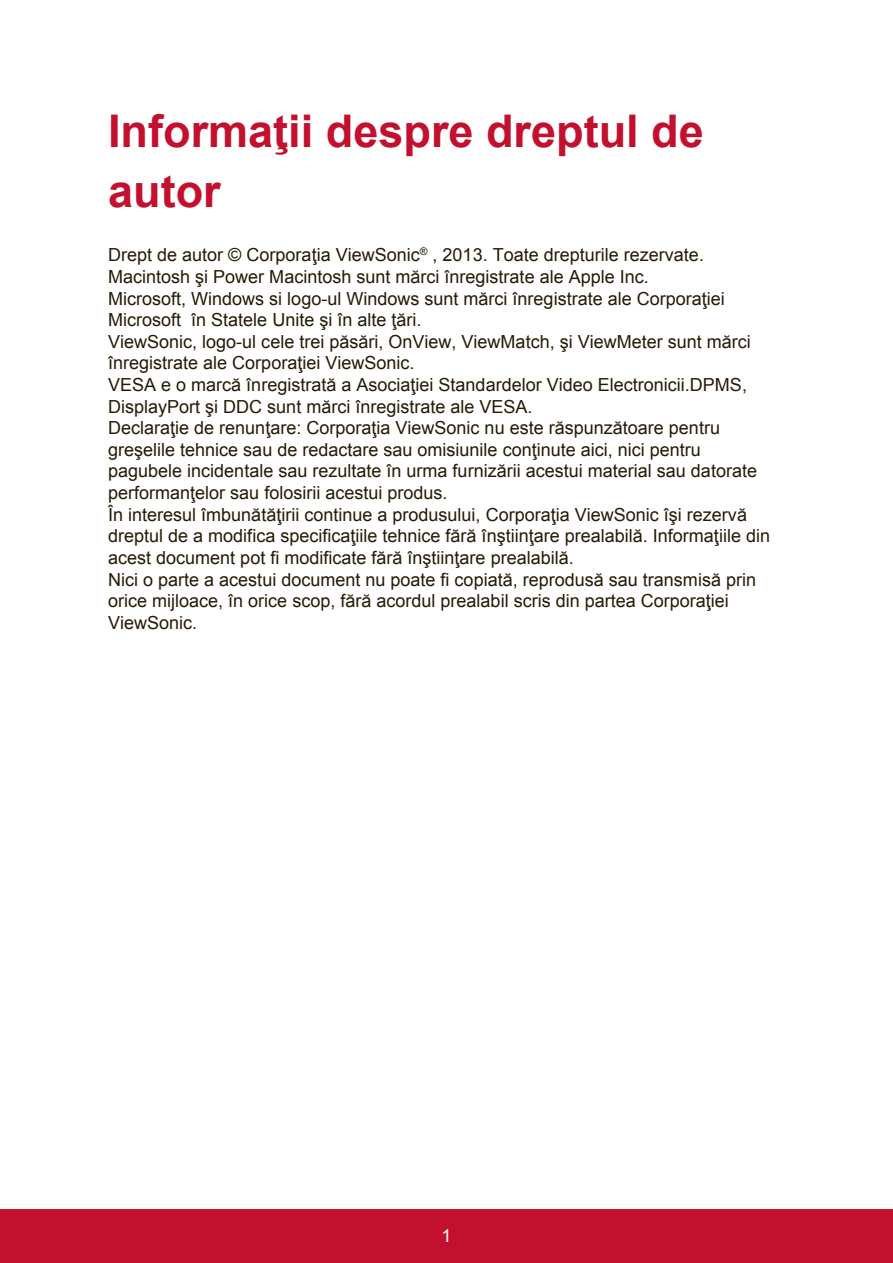
<style>
.page{position:relative;width:893px;height:1263px;background:#fff}
.page>*{position:absolute;margin:0;border:0;box-sizing:border-box;transform-origin:0 0}
.t1{font:700 45px/59.8px "Arial";color:#c3102f}
.t2{font:18px/21.6px "Arial";color:#251a05}
.t3{font:18px "Arial";color:#fff}
</style>
<div class="page">
<div style="left:0;top:1210px;width:892px;height:53px;background:#c3102f"></div>
<h1 class="t1" style="left:108px;top:102px;width:597px">Informaţii despre dreptul de autor</h1>
<p class="t2" style="left:108px;top:244px;width:663px">Drept de autor © Corporaţia ViewSonic<sup>®</sup> , 2013. Toate drepturile rezervate.<br>Macintosh şi Power Macintosh sunt mărci înregistrate ale Apple Inc.<br>Microsoft, Windows si logo-ul Windows sunt mărci înregistrate ale Corporaţiei Microsoft în Statele Unite şi în alte ţări.<br>ViewSonic, logo-ul cele trei păsări, OnView, ViewMatch, şi ViewMeter sunt mărci înregistrate ale Corporaţiei ViewSonic.<br>VESA e o marcă înregistrată a Asociaţiei Standardelor Video Electronicii.DPMS, DisplayPort şi DDC sunt mărci înregistrate ale VESA.<br>Declaraţie de renunţare: Corporaţia ViewSonic nu este răspunzătoare pentru greşelile tehnice sau de redactare sau omisiunile conţinute aici, nici pentru pagubele incidentale sau rezultate în urma furnizării acestui material sau datorate performanţelor sau folosirii acestui produs.<br>În interesul îmbunătăţirii continue a produsului, Corporaţia ViewSonic îşi rezervă dreptul de a modifica specificaţiile tehnice fără înştiinţare prealabilă. Informaţiile din acest document pot fi modificate fără înştiinţare prealabilă.<br>Nici o parte a acestui document nu poate fi copiată, reprodusă sau transmisă prin orice mijloace, în orice scop, fără acordul prealabil scris din partea Corporaţiei ViewSonic.</p>
<p class="t3" style="left:441px;top:1223px;width:12px">1</p>
</div>
